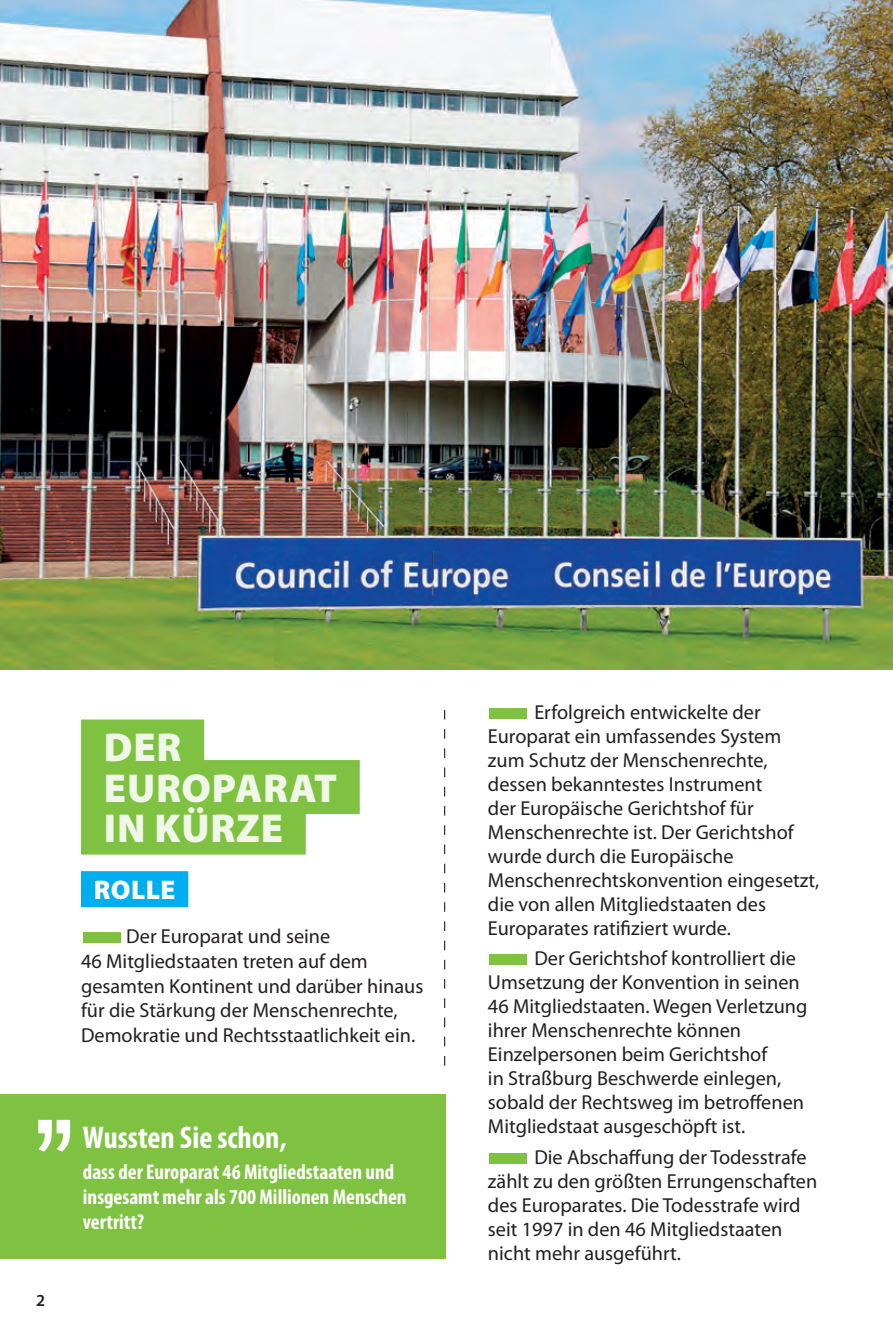
<style>
.page{position:relative;width:893px;height:1340px;background:#fff}
.page>*{position:absolute;margin:0;border:0;box-sizing:border-box;transform-origin:0 0}
.t1{font:900 40.5px/40.5px "Myriad Pro";letter-spacing:.02em;color:#f0f7e8}
.t2{font:700 condensed 31.5px "Myriad Pro";color:#fff}
.t3{font:900 27px "Myriad Pro";letter-spacing:.02em;color:#fff}
.t4{font:700 condensed 21.38px/24.8px "Myriad Pro";color:#fff}
.t5{font:20.25px/24.1px "Myriad Pro";color:#231f20}
.t6{font:600 16.88px "Myriad Pro";color:#231f20}
.s1{color:#7fc241}
</style>
<div class="page">
<img style="left:0;top:0;width:893px;height:670px">
<div style="left:81px;top:871px;width:107px;height:36px;background:#00aeef"></div>
<div style="left:81px;top:719px;width:123px;height:54px;background:#7fc241"></div>
<div style="left:81px;top:760px;width:279px;height:54px;background:#7fc241"></div>
<div style="left:81px;top:800px;width:225px;height:54px;background:#7fc241"></div>
<div style="left:0;top:1094px;width:445px;height:164px;background:#7fc241"></div>
<svg style="left:444px;top:710px;width:1px;height:355px"></svg>
<svg style="left:38px;top:1119px;width:32px;height:32px"></svg>
<p class="t6" style="left:36px;top:1289px;width:11px">2</p>
<h1 class="t1" style="left:104px;top:725px;width:235px">DER<br>EUROPARAT<br>IN KÜRZE</h1>
<h3 class="t3" style="left:94px;top:872px;width:83px">ROLLE</h3>
<p class="t5" style="left:81px;top:923px;width:344px;line-height:24.8px"><span class="s1">■</span> Der Europarat und seine<br>46 Mitgliedstaaten treten auf dem gesamten Kontinent und darüber hinaus für die Stärkung der Menschenrechte, Demokratie und Rechtsstaatlichkeit ein.</p>
<h2 class="t2" style="left:83px;top:1117px;width:205px">Wussten Sie schon,</h2>
<p class="t4" style="left:83px;top:1159px;width:325px">dass der Europarat 46 Mitgliedstaaten und insgesamt mehr als 700 Millionen Menschen vertritt?</p>
<p class="t5" style="left:488px;top:699px;width:333px"><span class="s1">■</span>Erfolgreich entwickelte der Europarat ein umfassendes System zum Schutz der Menschenrechte, dessen bekanntestes Instrument<br>der Europäische Gerichtshof für Menschenrechte ist. Der Gerichtshof wurde durch die Europäische Menschenrechtskonvention eingesetzt, die von allen Mitgliedstaaten des Europarates ratifiziert wurde.</p>
<p class="t5" style="left:488px;top:946px;width:321px"><span class="s1">■</span>Der Gerichtshof kontrolliert die Umsetzung der Konvention in seinen 46 Mitgliedstaaten. Wegen Verletzung ihrer Menschenrechte können Einzelpersonen beim Gerichtshof<br>in Straßburg Beschwerde einlegen, sobald der Rechtsweg im betroffenen Mitgliedstaat ausgeschöpft ist.</p>
<p class="t5" style="left:488px;top:1144px;width:331px"><span class="s1">■</span>Die Abschaffung der Todesstrafe zählt zu den größten Errungenschaften des Europarates. Die Todesstrafe wird seit 1997 in den 46 Mitgliedstaaten nicht mehr ausgeführt.</p>
</div>
